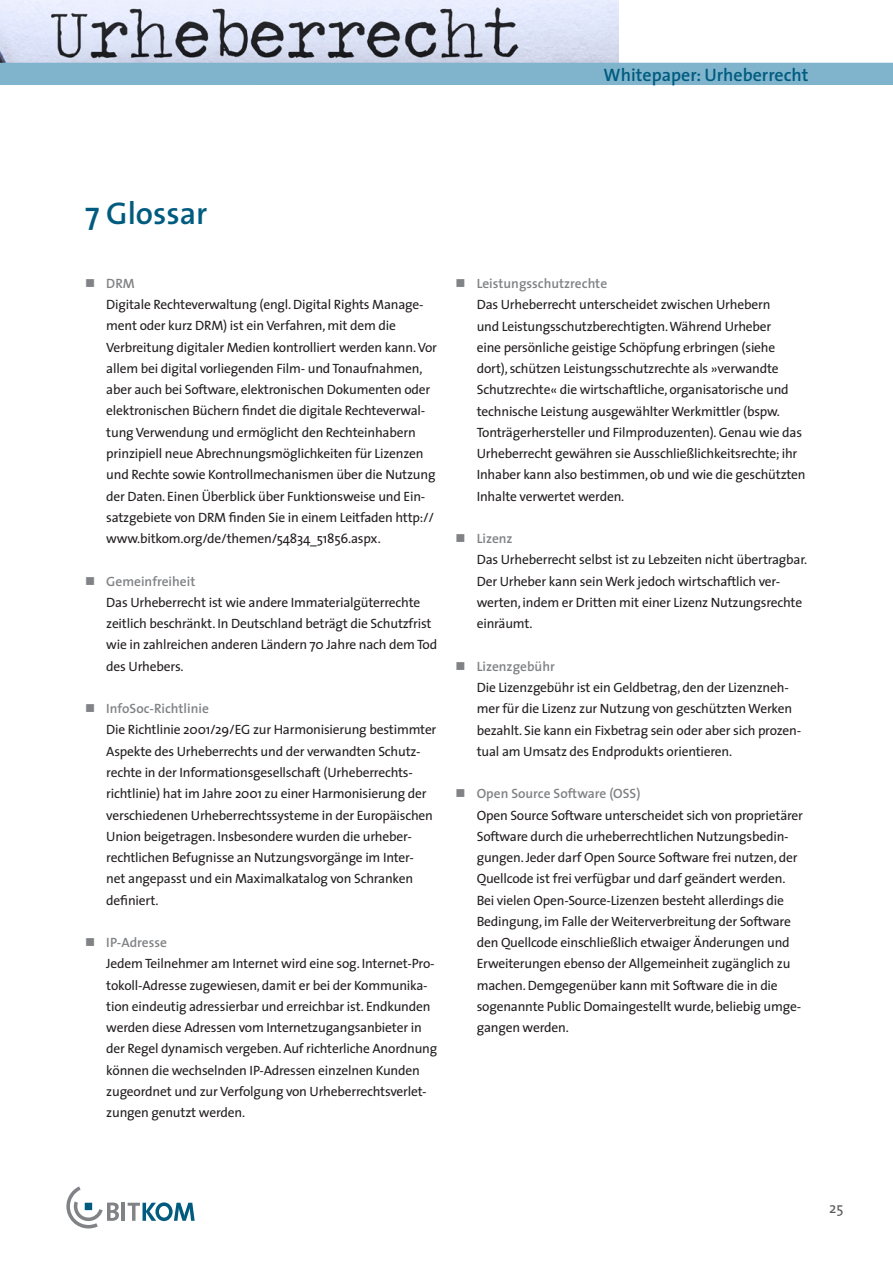
<style>
.page{position:relative;width:893px;height:1263px;background:#fff}
.page>*{position:absolute;margin:0;border:0;box-sizing:border-box;transform-origin:0 0}
.t1{font:600 31.5px "The Sans";color:#005b7f}
.t2{font:600 18px "The Sans";color:#005b7f}
.t3{font:15px "The Sans";color:#58595b}
.t4{font:13.5px/21.3px "The Sans";letter-spacing:-.015em;color:#231f20}
.t5{font:600 13.5px "The Sans";color:#808285}
</style>
<div class="page">
<img style="left:0;top:0;width:618px;height:63px">
<div style="left:0;top:63px;width:893px;height:22px;background:#80b4cc"></div>
<svg style="left:66px;top:1186px;width:53px;height:42px"></svg>
<hr style="left:121px;top:1203px;width:4px;height:18px;background:#808285">
<div style="left:85px;top:1203px;width:7px;height:7px;background:#005b7f"></div>
<svg style="left:128px;top:1202px;width:67px;height:19px"></svg>
<h2 class="t2" style="left:604px;top:63px;width:206px">Whitepaper: Urheberrecht</h2>
<h1 class="t1" style="left:85px;top:193px;width:124px">7 Glossar</h1>
<p class="t5" style="left:106px;top:275px;width:30px">DRM</p>
<p class="t4" style="left:106px;top:294px;width:332px">Digitale Rechteverwaltung (engl. Digital Rights Manage&shy;ment oder kurz DRM) ist ein Verfahren, mit dem die Verbreitung digitaler Medien kontrolliert werden kann. Vor allem bei digital vorliegenden Film- und Tonaufnahmen, aber auch bei Software, elektronischen Dokumenten oder elektronischen Büchern findet die digitale Rechteverwal&shy;tung Verwendung und ermöglicht den Rechteinhabern prinzipiell neue Abrechnungsmöglichkeiten für Lizenzen und Rechte sowie Kontrollmechanismen über die Nutzung der Daten. Einen Überblick über Funktionsweise und Ein&shy;satzgebiete von DRM finden Sie in einem Leitfaden http:// www.bitkom.org/de/themen/54834_51856.aspx.</p>
<p class="t5" style="left:106px;top:572px;width:91px">Gemeinfreiheit</p>
<p class="t4" style="left:106px;top:592px;width:332px">Das Urheberrecht ist wie andere Immaterialgüterrechte zeitlich beschränkt. In Deutschland beträgt die Schutzfrist wie in zahlreichen anderen Ländern 70 Jahre nach dem Tod des Urhebers.</p>
<p class="t5" style="left:106px;top:700px;width:104px">InfoSoc-Richtlinie</p>
<p class="t4" style="left:106px;top:719px;width:332px">Die Richtlinie 2001/29/EG zur Harmonisierung bestimmter Aspekte des Urheberrechts und der verwandten Schutz&shy;rechte in der Informationsgesellschaft (Urheberrechts&shy;richtlinie) hat im Jahre 2001 zu einer Harmonisierung der verschiedenen Urheberrechtssysteme in der Europäischen Union beigetragen. Insbesondere wurden die urheber&shy;rechtlichen Befugnisse an Nutzungsvorgänge im Inter&shy;net angepasst und ein Maximalkatalog von Schranken definiert.</p>
<p class="t5" style="left:106px;top:934px;width:62px">IP-Adresse</p>
<p class="t4" style="left:106px;top:953px;width:332px">Jedem Teilnehmer am Internet wird eine sog. Internet-Pro&shy;tokoll-Adresse zugewiesen, damit er bei der Kommunika&shy;tion eindeutig adressierbar und erreichbar ist. Endkunden werden diese Adressen vom Internetzugangsanbieter in der Regel dynamisch vergeben. Auf richterliche Anordnung können die wechselnden IP-Adressen einzelnen Kunden zugeordnet und zur Verfolgung von Urheberrechtsverlet&shy;zungen genutzt werden.</p>
<p class="t5" style="left:477px;top:275px;width:132px">Leistungsschutzrechte</p>
<p class="t4" style="left:477px;top:294px;width:330px">Das Urheberrecht unterscheidet zwischen Urhebern<br>und Leistungsschutzberechtigten. Während Urheber<br>eine persönliche geistige Schöpfung erbringen (siehe dort), schützen Leistungsschutzrechte als »verwandte Schutzrechte« die wirtschaftliche, organisatorische und technische Leistung ausgewählter Werkmittler (bspw.<br>Tonträgerhersteller und Filmproduzenten). Genau wie das Urheberrecht gewähren sie Ausschließlichkeitsrechte; ihr Inhaber kann also bestimmen, ob und wie die geschützten Inhalte verwertet werden.</p>
<p class="t5" style="left:477px;top:530px;width:37px">Lizenz</p>
<p class="t4" style="left:477px;top:549px;width:332px">Das Urheberrecht selbst ist zu Lebzeiten nicht übertragbar.<br>Der Urheber kann sein Werk jedoch wirtschaftlich ver&shy;werten, indem er Dritten mit einer Lizenz Nutzungsrechte einräumt.</p>
<p class="t5" style="left:477px;top:657px;width:80px">Lizenzgebühr</p>
<p class="t4" style="left:477px;top:677px;width:326px">Die Lizenzgebühr ist ein Geldbetrag, den der Lizenzneh&shy;mer für die Lizenz zur Nutzung von geschützten Werken bezahlt. Sie kann ein Fixbetrag sein oder aber sich prozen&shy;tual am Umsatz des Endprodukts orientieren.</p>
<p class="t5" style="left:477px;top:785px;width:165px">Open Source Software (OSS)</p>
<p class="t4" style="left:477px;top:804px;width:328px">Open Source Software unterscheidet sich von proprietärer Software durch die urheberrechtlichen Nutzungsbedin&shy;gungen. Jeder darf Open Source Software frei nutzen, der Quellcode ist frei verfügbar und darf geändert werden.<br>Bei vielen Open-Source-Lizenzen besteht allerdings die Bedingung, im Falle der Weiterverbreitung der Software den Quellcode einschließlich etwaiger Änderungen und Erweiterungen ebenso der Allgemeinheit zugänglich zu machen. Demgegenüber kann mit Software die in die sogenannte Public Domaingestellt wurde, beliebig umge&shy;gangen werden.</p>
<p class="t3" style="left:829px;top:1199px;width:16px">25</p>
</div>
